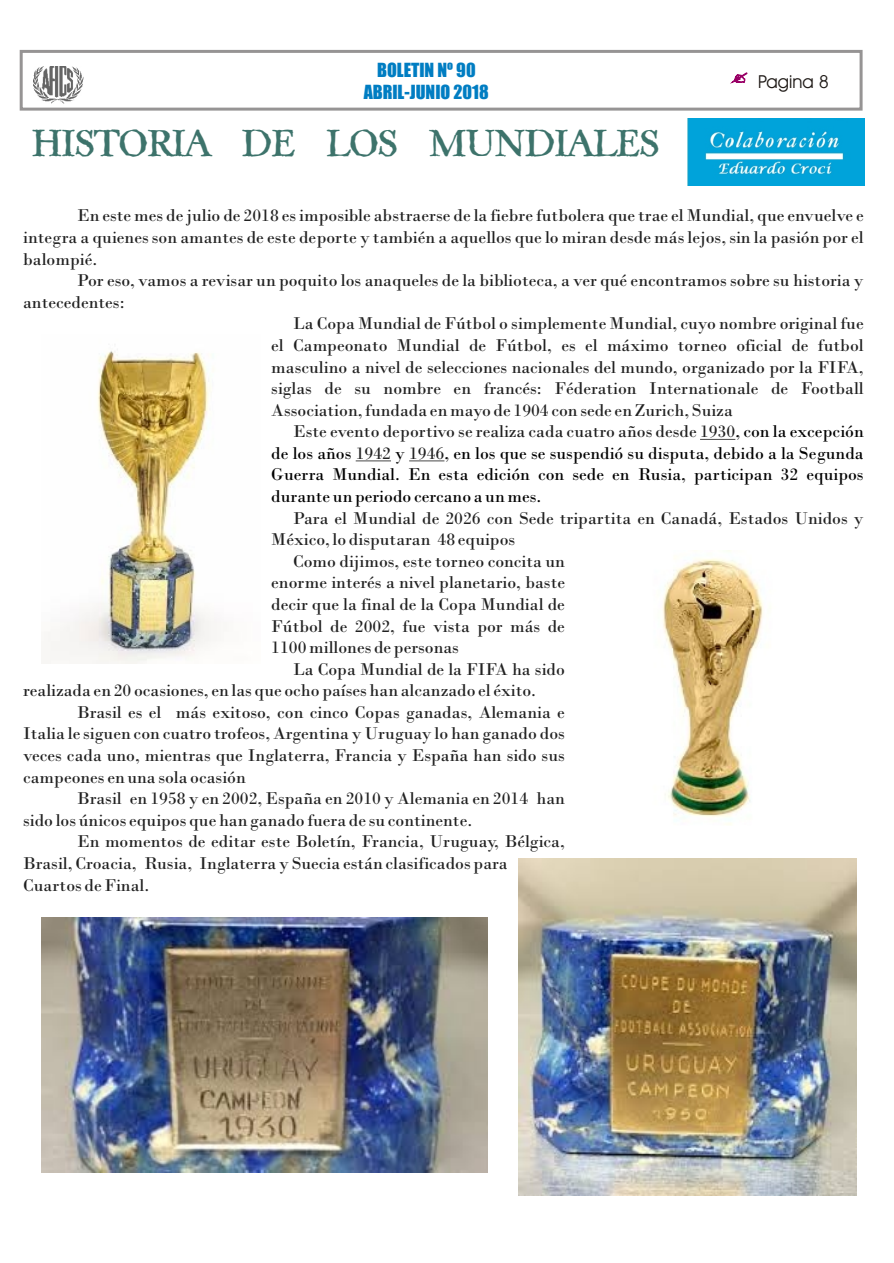
<style>
.page{position:relative;width:894px;height:1263px;background:#fff}
.page>*{position:absolute;margin:0;border:0;box-sizing:border-box;transform-origin:0 0}
.t1{font:36px "Casablanca Antique";color:#3d736b}
.t2{font:18px/21.6px "Bodoni";color:#212121;text-align:justify}
.t3{font:18px/21.6px "Bodoni";color:#000}
.t4{font:18px/21.9px "Impact";color:#007dc2;text-align:center}
.t5{font:18px "Avant Garde Bk BT";color:#1f1a17}
.s1{color:#000}
.s2{color:#212121}
</style>
<div class="page">
<div style="left:20px;top:50px;width:843px;height:61px;border:3px solid #969494"></div>
<svg style="left:731px;top:73px;width:16px;height:10px"></svg>
<img style="left:34px;top:66px;width:49px;height:38px">
<img style="left:687px;top:118px;width:177px;height:68px">
<hr style="left:700px;top:439px;width:35px;height:1px;background:#212121">
<hr style="left:356px;top:461px;width:35px;height:1px;background:#212121">
<hr style="left:409px;top:461px;width:35px;height:1px;background:#212121">
<img style="left:42px;top:351px;width:175px;height:312px">
<img style="left:662px;top:551px;width:101px;height:274px">
<img style="left:42px;top:918px;width:445px;height:255px">
<img style="left:519px;top:858px;width:337px;height:338px">
<p class="t4" style="left:364px;top:60px;width:127px">BOLETIN Nº 90<br>ABRIL-JUNIO 2018</p>
<h1 class="t1" style="left:32px;top:121px;width:629px">HISTORIA DE LOS MUNDIALES</h1>
<p class="t5" style="left:758px;top:74px;width:72px">Pagina 8</p>
<p class="t2" style="left:23px;top:207px;width:842px;text-indent:54px">En este mes de julio de 2018 es imposible abstraerse de la fiebre futbolera que trae el Mundial, que envuelve e integra a quienes son amantes de este deporte y también a aquellos que lo miran desde más lejos, sin la pasión por el balompié.</p>
<p class="t2" style="left:77px;top:272px;width:788px">Por eso, vamos a revisar un poquito los anaqueles de la biblioteca, a ver qué encontramos sobre su historia y</p>
<p class="t2" style="left:23px;top:293px;width:103px">antecedentes:</p>
<p class="t2" style="left:293px;top:315px;width:572px">La Copa Mundial de Fútbol o simplemente Mundial, cuyo nombre original fue</p>
<p class="t2" style="left:271px;top:337px;width:594px">el Campeonato Mundial de Fútbol, es el máximo torneo oficial de futbol</p>
<p class="t2" style="left:271px;top:358px;width:594px">masculino a nivel de selecciones nacionales del mundo, organizado por la FIFA,</p>
<p class="t2" style="left:271px;top:380px;width:594px">siglas de su nombre en francés: Féderation Internationale de Football</p>
<p class="t2" style="left:271px;top:401px;width:463px">Association, fundada en mayo de 1904 con sede en Zurich, Suiza</p>
<p class="t2" style="left:293px;top:423px;width:572px">Este evento deportivo se realiza cada cuatro años desde 1930<span class="s1">, con la excepción</span></p>
<p class="t3" style="left:271px;top:444px;width:594px">de los años <span class="s2">1942 1946</span>, en los que se suspendió su disputa, debido a la Segunda</p>
<p class="t3" style="left:271px;top:444px;width:594px;text-indent:124px">y<br>Guerra Mundial. En esta edición con sede en Rusia, participan 32 equipos durante un periodo cercano a un mes.</p>
<p class="t2" style="left:293px;top:509px;width:572px">Para el Mundial de 2026 con Sede tripartita en Canadá, Estados Unidos y</p>
<p class="t2" style="left:271px;top:531px;width:246px">México, lo disputaran 48 equipos</p>
<p class="t2" style="left:293px;top:552px;width:273px">Como dijimos, este torneo concita un</p>
<p class="t2" style="left:271px;top:574px;width:295px">enorme interés a nivel planetario, baste</p>
<p class="t2" style="left:271px;top:596px;width:295px">decir que la final de la Copa Mundial de</p>
<p class="t2" style="left:271px;top:617px;width:295px">Fútbol de 2002, fue vista por más de</p>
<p class="t2" style="left:271px;top:639px;width:189px">1100 millones de personas</p>
<p class="t2" style="left:293px;top:660px;width:273px">La Copa Mundial de la FIFA ha sido</p>
<p class="t2" style="left:23px;top:682px;width:514px">realizada en 20 ocasiones, en las que ocho países han alcanzado el éxito.</p>
<p class="t2" style="left:77px;top:703px;width:489px">Brasil es el más exitoso, con cinco Copas ganadas, Alemania e</p>
<p class="t2" style="left:23px;top:725px;width:543px">Italia le siguen con cuatro trofeos, Argentina y Uruguay lo han ganado dos</p>
<p class="t2" style="left:23px;top:747px;width:543px">veces cada uno, mientras que Inglaterra, Francia y España han sido sus</p>
<p class="t2" style="left:23px;top:768px;width:224px">campeones en una sola ocasión</p>
<p class="t2" style="left:77px;top:790px;width:489px">Brasil en 1958 y en 2002, España en 2010 y Alemania en 2014 han</p>
<p class="t2" style="left:23px;top:811px;width:451px">sido los únicos equipos que han ganado fuera de su continente.</p>
<p class="t2" style="left:77px;top:833px;width:489px">En momentos de editar este Boletín, Francia, Uruguay, Bélgica,</p>
<p class="t2" style="left:23px;top:855px;width:486px">Brasil, Croacia, Rusia, Inglaterra y Suecia están clasificados para</p>
<p class="t2" style="left:23px;top:876px;width:128px">Cuartos de Final.</p>
</div>
